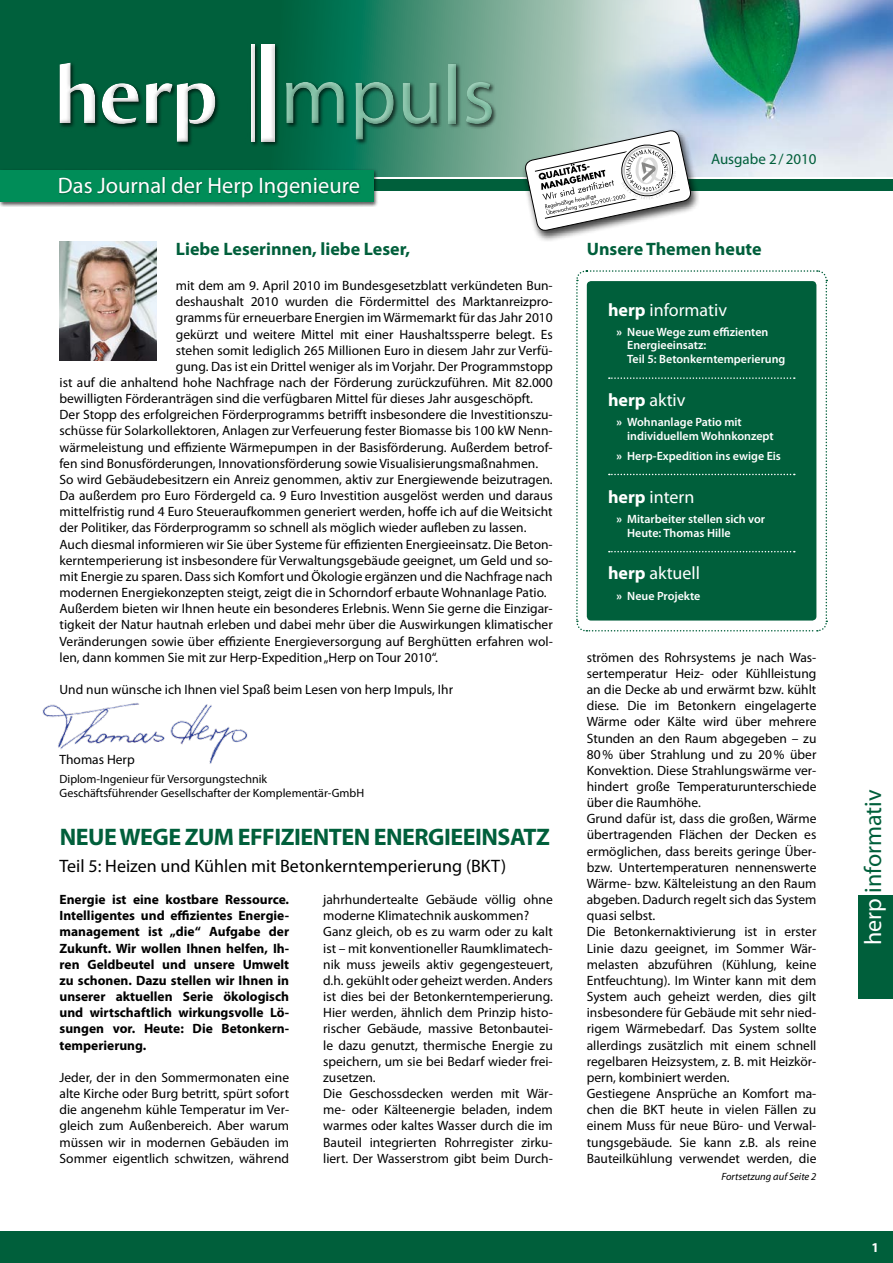
<style>
.page{position:relative;width:893px;height:1263px;background:#fff}
.page>*{position:absolute;margin:0;border:0;box-sizing:border-box;transform-origin:0 0}
.t1{font:700 24px "Myriad Pro";letter-spacing:-.02em;color:#005f3b}
.t2{font:24px "Myriad Pro";color:#005f3b}
.t3{font:22.5px "Myriad Pro";color:#fff}
.t4{font:18px "Myriad Pro";color:#000}
.t5{font:700 18px "Myriad Pro";color:#005f3b}
.t6{font:18px "Myriad Pro";color:#fff}
.t7{font:15px "Myriad Pro";color:#005f3b}
.t8{font:13.5px/16.2px "Myriad Pro";color:#000}
.t9{font:700 13.5px/16.2px "Myriad Pro";color:#000;text-align:justify}
.t10{font:700 13.5px "Myriad Pro";color:#fff}
.t11{font:600 12px/13.5px "Myriad Pro";color:#fff}
.t12{font:12px/13.5px "Myriad Pro";color:#000}
.t13{font:italic 10.5px "Myriad Pro";color:#000}
.s1{font-weight:700}
.s2{color:#fff}
</style>
<div class="page">
<svg style="left:0;top:0;width:566px;height:177px;background:#2c7d5f"></svg>
<img style="left:566px;top:0;width:327px;height:177px">
<div style="left:0;top:179px;width:893px;height:11px;background:#005f3b"></div>
<div style="left:520px;top:128px;width:180px;height:114px;background:#000;opacity:.75"></div>
<svg style="left:524px;top:129px;width:168px;height:103px"></svg>
<div style="left:58px;top:42px;width:439px;height:105px;background:#000;opacity:.65"></div>
<div style="left:58px;top:43px;width:435px;height:101px;background:#000;opacity:.75"></div>
<div style="left:0;top:168px;width:378px;height:39px;background:#000;opacity:.65"></div>
<div style="left:0;top:170px;width:373px;height:32px;background:#008d58"></div>
<div style="left:59px;top:176px;width:302px;height:22px;background:#000;opacity:.35"></div>
<div style="left:0;top:1231px;width:893px;height:32px;background:#005f3b"></div>
<img style="left:60px;top:242px;width:97px;height:118px">
<div style="left:859px;top:895px;width:34px;height:103px;background:#005f3b"></div>
<img style="left:42px;top:703px;width:206px;height:61px">
<svg style="left:576px;top:270px;width:252px;height:362px;background:#247557"></svg>
<h2 class="t3" style="left:58px;top:171px;width:304px">Das Journal der Herp Ingenieure</h2>
<p class="t7" style="left:711px;top:149px;width:107px">Ausgabe 2/2010</p>
<h3 class="t5" style="left:176px;top:237px;width:236px">Liebe Leserinnen, liebe Leser,</h3>
<h3 class="t5" style="left:587px;top:237px;width:176px">Unsere Themen heute</h3>
<p class="t8" style="left:176px;top:277px;width:378px">mit dem am 9. April 2010 im Bundesgesetzblatt verkündeten Bun-</p>
<p class="t8" style="left:176px;top:293px;width:378px">deshaushalt 2010 wurden die Fördermittel des Marktanreizpro-</p>
<p class="t8" style="left:176px;top:309px;width:378px">gramms für erneuerbare Energien im Wärmemarkt für das Jahr 2010</p>
<p class="t8" style="left:176px;top:326px;width:378px">gekürzt und weitere Mittel mit einer Haushaltssperre belegt. Es</p>
<p class="t8" style="left:176px;top:342px;width:378px">stehen somit lediglich 265 Millionen Euro in diesem Jahr zur Verfü-</p>
<p class="t8" style="left:176px;top:358px;width:378px">gung. Das ist ein Drittel weniger als im Vorjahr. Der Programmstopp</p>
<p class="t8" style="left:60px;top:374px;width:495px">ist auf die anhaltend hohe Nachfrage nach der Förderung zurückzuführen. Mit 82.000</p>
<p class="t8" style="left:60px;top:390px;width:475px">bewilligten Förderanträgen sind die verfügbaren Mittel für dieses Jahr ausgeschöpft.</p>
<p class="t8" style="left:60px;top:406px;width:495px">Der Stopp des erfolgreichen Förderprogramms betrifft insbesondere die Investitionszu-</p>
<p class="t8" style="left:60px;top:423px;width:495px">schüsse für Solarkollektoren, Anlagen zur Verfeuerung fester Biomasse bis 100 kW Nenn-</p>
<p class="t8" style="left:60px;top:439px;width:495px">wärmeleistung und effiziente Wärmepumpen in der Basisförderung. Außerdem betrof-</p>
<p class="t8" style="left:60px;top:455px;width:480px">fen sind Bonusförderungen, Innovationsförderung sowie Visualisierungsmaßnahmen.</p>
<p class="t8" style="left:60px;top:471px;width:495px">So wird Gebäudebesitzern ein Anreiz genommen, aktiv zur Energiewende beizutragen.</p>
<p class="t8" style="left:60px;top:487px;width:495px">Da außerdem pro Euro Fördergeld ca. 9 Euro Investition ausgelöst werden und daraus</p>
<p class="t8" style="left:60px;top:503px;width:495px">mittelfristig rund 4 Euro Steueraufkommen generiert werden, hoffe ich auf die Weitsicht</p>
<p class="t8" style="left:60px;top:520px;width:468px">der Politiker, das Förderprogramm so schnell als möglich wieder aufleben zu lassen.</p>
<p class="t8" style="left:60px;top:536px;width:495px">Auch diesmal informieren wir Sie über Systeme für effizienten Energieeinsatz. Die Beton-</p>
<p class="t8" style="left:60px;top:552px;width:495px">kerntemperierung ist insbesondere für Verwaltungsgebäude geeignet, um Geld und so-</p>
<p class="t8" style="left:60px;top:568px;width:495px">mit Energie zu sparen. Dass sich Komfort und Ökologie ergänzen und die Nachfrage nach</p>
<p class="t8" style="left:60px;top:584px;width:488px">modernen Energiekonzepten steigt, zeigt die in Schorndorf erbaute Wohnanlage Patio.</p>
<p class="t8" style="left:60px;top:600px;width:495px">Außerdem bieten wir Ihnen heute ein besonderes Erlebnis. Wenn Sie gerne die Einzigar-</p>
<p class="t8" style="left:60px;top:616px;width:495px">tigkeit der Natur hautnah erleben und dabei mehr über die Auswirkungen klimatischer</p>
<p class="t8" style="left:60px;top:633px;width:495px">Veränderungen sowie über effiziente Energieversorgung auf Berghütten erfahren wol-</p>
<p class="t8" style="left:60px;top:649px;width:380px">len, dann kommen Sie mit zur Herp-Expedition „Herp on Tour 2010“.</p>
<p class="t8" style="left:60px;top:681px;width:395px">Und nun wünsche ich Ihnen viel Spaß beim Lesen von herp Impuls, Ihr</p>
<h3 class="t6" style="left:608px;top:299px;width:120px"><span class="s1">herp</span> informativ</h3>
<p class="t11" style="left:627px;top:325px;width:160px;text-indent:-11px"><span class="s1">»</span> Neue Wege zum effizienten<br>Energieeinsatz:<br>Teil 5: Betonkerntemperierung</p>
<h3 class="t6" style="left:608px;top:389px;width:79px"><span class="s1">herp</span> aktiv</h3>
<p class="t11" style="left:627px;top:415px;width:148px;text-indent:-11px"><span class="s1">»</span> Wohnanlage Patio mit individuellem Wohnkonzept</p>
<p class="t11" style="left:617px;top:449px;width:166px"><span class="s1">»</span> Herp-Expedition ins ewige Eis</p>
<h3 class="t6" style="left:608px;top:486px;width:88px"><span class="s1">herp</span> intern</h3>
<p class="t11" style="left:627px;top:512px;width:139px;text-indent:-11px"><span class="s1">»</span> Mitarbeiter stellen sich vor<br>Heute: Thomas Hille</p>
<h3 class="t6" style="left:608px;top:562px;width:93px"><span class="s1">herp</span> aktuell</h3>
<p class="t11" style="left:617px;top:588px;width:85px"><span class="s1">»</span> Neue Projekte</p>
<p class="t8" style="left:587px;top:649px;width:231px">strömen des Rohrsystems je nach Was&shy;sertemperatur Heiz- oder Kühlleistung an die Decke ab und erwärmt bzw. kühlt diese. Die im Betonkern eingelagerte Wärme oder Kälte wird über mehrere Stunden an den Raum abgegeben – zu 80% über Strahlung und zu 20% über Konvektion. Diese Strahlungswärme ver&shy;hindert große Temperaturunterschiede über die Raumhöhe.<br>Grund dafür ist, dass die großen, Wärme übertragenden Flächen der Decken es ermöglichen, dass bereits geringe Über&shy;bzw. Untertemperaturen nennenswerte Wärme- bzw. Kälteleistung an den Raum abgeben. Dadurch regelt sich das System quasi selbst.<br>Die Betonkernaktivierung ist in erster Linie dazu geeignet, im Sommer Wär&shy;melasten abzuführen (Kühlung, keine Entfeuchtung). Im Winter kann mit dem System auch geheizt werden, dies gilt insbesondere für Gebäude mit sehr nied&shy;rigem Wärmebedarf. Das System sollte allerdings zusätzlich mit einem schnell regelbaren Heizsystem, z. B. mit Heizkör&shy;pern, kombiniert werden.<br>Gestiegene Ansprüche an Komfort ma&shy;chen die BKT heute in vielen Fällen zu einem Muss für neue Büro- und Verwal&shy;tungsgebäude. Sie kann z.B. als reine Bauteilkühlung verwendet werden, die</p>
<p class="t13" style="left:721px;top:1169px;width:96px">Fortsetzung auf Seite 2</p>
<p class="t8" style="left:60px;top:751px;width:77px">Thomas Herp</p>
<p class="t12" style="left:60px;top:772px;width:306px">Diplom-Ingenieur für Versorgungstechnik<br>Geschäftsführender Gesellschafter der Komplementär-GmbH</p>
<h1 class="t1" style="left:60px;top:822px;width:201px">neue wege zum effizi</h1>
<h1 class="t1" style="left:300px;top:822px;width:248px">enten energieeinsatz</h1>
<h3 class="t4" style="left:60px;top:855px;width:448px">Teil 5: Heizen und Kühlen mit Betonkerntemperierung (BKT)</h3>
<p class="t9" style="left:60px;top:891px;width:231px">Energie ist eine kostbare Ressource.<br>Intelligentes und effizientes Energie&shy;management ist „die“ Aufgabe der Zukunft. Wir wollen Ihnen helfen, Ih&shy;ren Geldbeutel und unsere Umwelt zu schonen. Dazu stellen wir Ihnen in unserer aktuellen Serie ökologisch und wirtschaftlich wirkungsvolle Lö&shy;sungen vor. Heute: Die Betonkern&shy;temperierung.</p>
<p class="t8" style="left:60px;top:1069px;width:231px;text-align:justify">Jeder, der in den Sommermonaten eine alte Kirche oder Burg betritt, spürt sofort die angenehm kühle Temperatur im Ver&shy;gleich zum Außenbereich. Aber warum müssen wir in modernen Gebäuden im Sommer eigentlich schwitzen, während</p>
<p class="t8" style="left:323px;top:891px;width:231px">jahrhundertealte Gebäude völlig ohne moderne Klimatechnik auskommen?<br>Ganz gleich, ob es zu warm oder zu kalt ist – mit konventioneller Raumklimatech&shy;nik muss jeweils aktiv gegengesteuert, d.h. gekühlt oder geheizt werden. Anders ist dies bei der Betonkerntemperierung.<br>Hier werden, ähnlich dem Prinzip histo&shy;rischer Gebäude, massive Betonbautei&shy;le dazu genutzt, thermische Energie zu speichern, um sie bei Bedarf wieder frei&shy;zusetzen.<br>Die Geschossdecken werden mit Wär&shy;me- oder Kälteenergie beladen, indem warmes oder kaltes Wasser durch die im Bauteil integrierten Rohrregister zirku&shy;liert. Der Wasserstrom gibt beim Durch-</p>
<h1 class="t2" style="left:858px;top:945px;width:157px;rotate:-90deg"><span class="s2">herp</span> informativ</h1>
<p class="t10" style="left:872px;top:1238px;width:9px">1</p>
</div>
